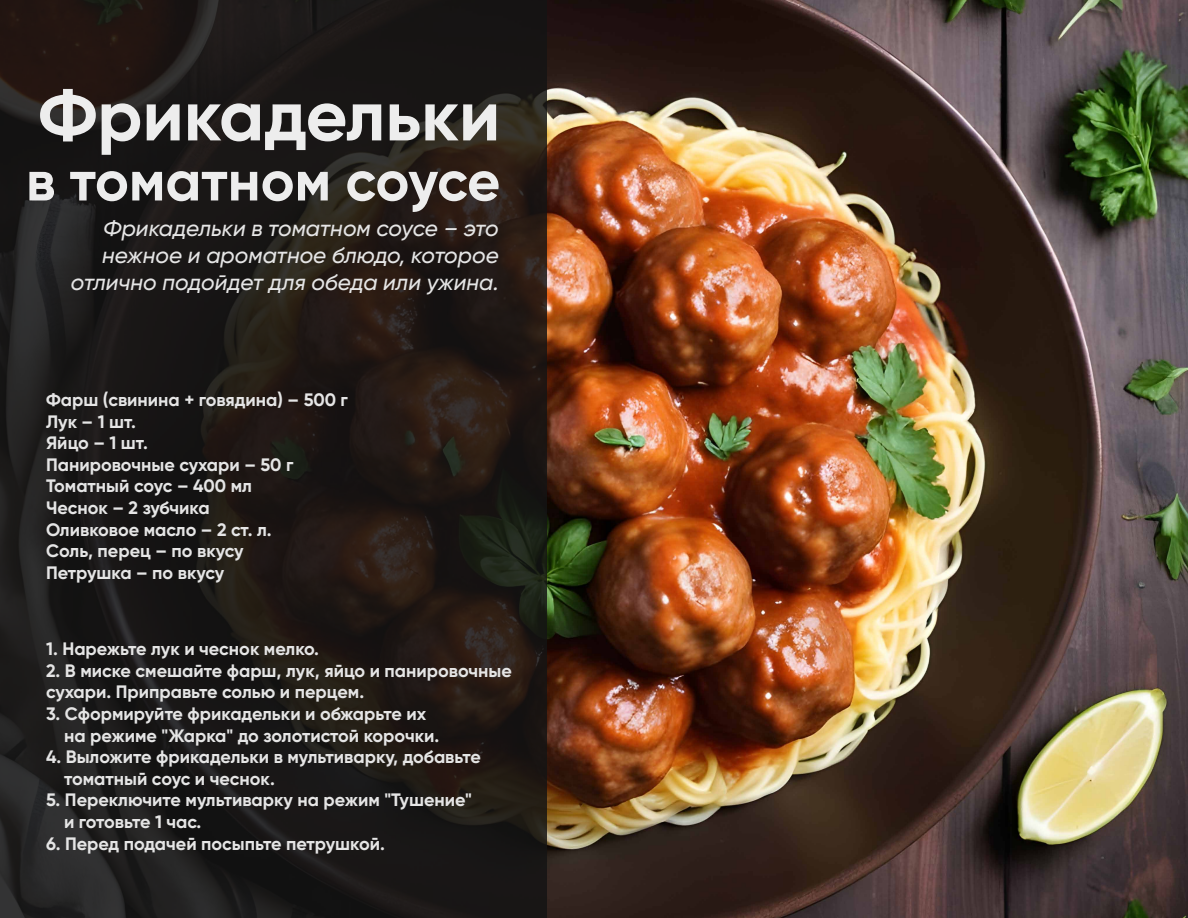
<style>
.page{position:relative;width:1188px;height:918px;background:#fff}
.page>*{position:absolute;margin:0;border:0;box-sizing:border-box;transform-origin:0 0}
.t1{font:700 72px "Gilroy";color:#ededed}
.t2{font:700 57.15px "Gilroy";color:#ededed}
.t3{font:italic 500 22.5px/27px "Gilroy";color:#e5e5e5;text-align:right}
.t4{font:700 18px/21.6px "Gilroy";color:#e5e5e5}
</style>
<div class="page">
<img style="left:546px;top:0;width:642px;height:918px">
<svg style="left:0;top:0;width:546px;height:918px;background:#1e1a17"></svg>
<h1 class="t1" style="left:38px;top:70px;width:463px">Фрикадельки</h1>
<h2 class="t2" style="left:26px;top:145px;width:476px">в томатном соусе</h2>
<p class="t3" style="left:71px;top:215px;width:429px">Фрикадельки в томатном соусе – это нежное и ароматное блюдо, которое отлично подойдет для обеда или ужина.</p>
<p class="t4" style="left:46px;top:389px;width:303px">Фарш (свинина + говядина) – 500 г<br>Лук – 1 шт.<br>Яйцо – 1 шт.<br>Панировочные сухари – 50 г<br>Томатный соус – 400 мл<br>Чеснок – 2 зубчика<br>Оливковое масло – 2 ст. л.<br>Соль, перец – по вкусу<br>Петрушка – по вкусу</p>
<p class="t4" style="left:46px;top:638px;width:274px">1. Нарежьте лук и чеснок мелко.</p>
<p class="t4" style="left:46px;top:660px;width:467px">2. В миске смешайте фарш, лук, яйцо и панировочные сухари. Приправьте солью и перцем.</p>
<p class="t4" style="left:64px;top:703px;width:377px;text-indent:-18px">3. Сформируйте фрикадельки и обжарьте их на режиме "Жарка" до золотистой корочки.</p>
<p class="t4" style="left:64px;top:746px;width:418px;text-indent:-18px">4. Выложите фрикадельки в мультиварку, добавьте томатный соус и чеснок.</p>
<p class="t4" style="left:64px;top:789px;width:409px;text-indent:-18px">5. Переключите мультиварку на режим "Тушение" и готовьте 1 час.</p>
<p class="t4" style="left:46px;top:832px;width:340px">6. Перед подачей посыпьте петрушкой.</p>
</div>
